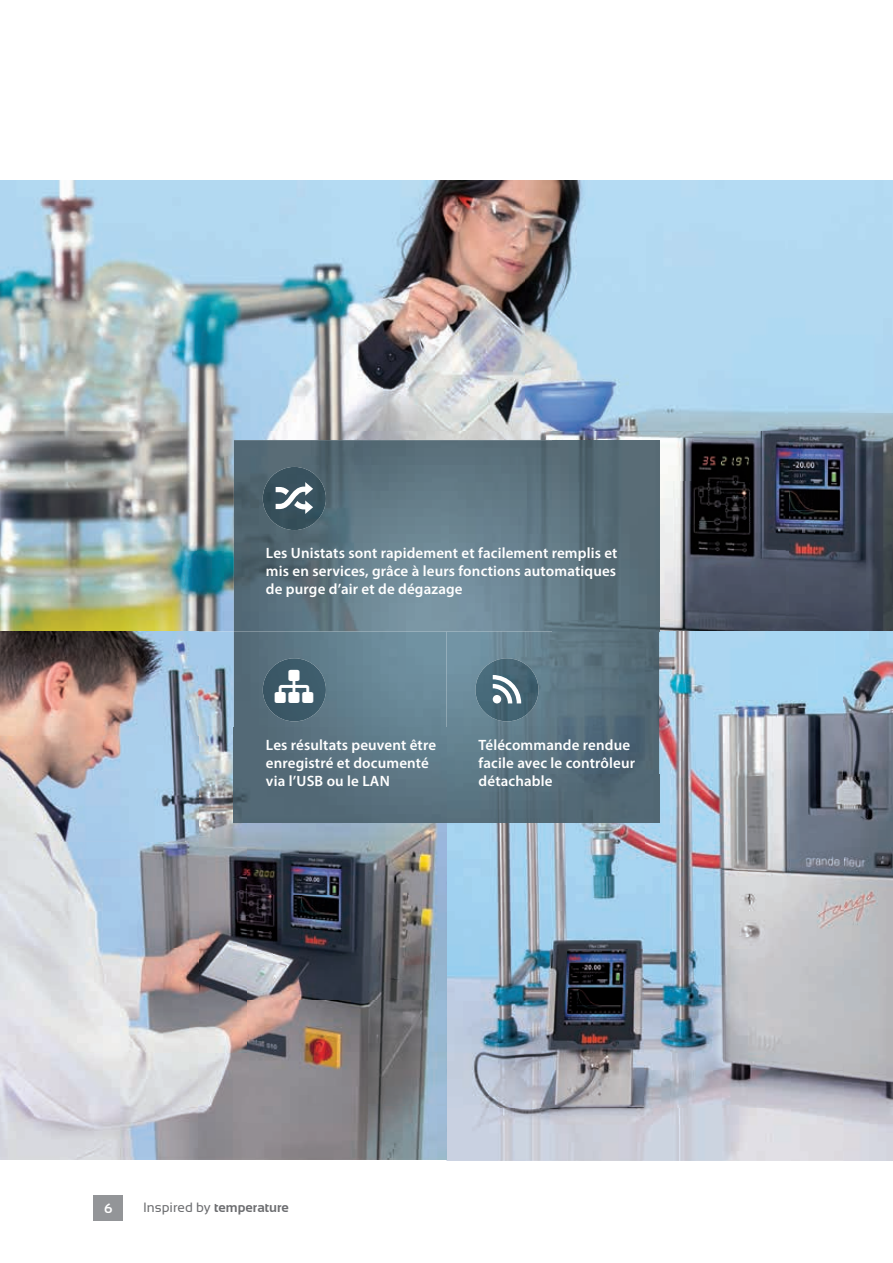
<style>
.page{position:relative;width:893px;height:1263px;background:#fff}
.page>*{position:absolute;margin:0;border:0;box-sizing:border-box;transform-origin:0 0}
.t1{font:75px "Entypo";color:#fff}
.t2{font:600 15px/18px "Myriad Pro";letter-spacing:.01em;color:#fff}
.t3{font:700 13.5px "Sansation";color:#6c6d70}
.t4{font:700 13.5px "Sansation";color:#fff}
.s1{font-weight:400}
</style>
<div class="page">
<div style="left:94px;top:1195px;width:29px;height:26px;background:#939598"></div>
<img style="left:0;top:181px;width:788px;height:250px">
<img style="left:788px;top:181px;width:105px;height:450px">
<img style="left:0;top:431px;width:262px;height:200px">
<img style="left:262px;top:431px;width:526px;height:50px">
<img style="left:659px;top:481px;width:129px;height:150px">
<img style="left:659px;top:631px;width:184px;height:159px">
<img style="left:843px;top:631px;width:50px;height:530px">
<img style="left:446px;top:823px;width:199px;height:285px">
<img style="left:645px;top:790px;width:199px;height:318px">
<img style="left:446px;top:1108px;width:398px;height:53px">
<img style="left:0;top:631px;width:248px;height:528px">
<img style="left:248px;top:823px;width:198px;height:336px">
<img style="left:234px;top:440px;width:425px;height:383px">
<div style="left:263px;top:467px;width:63px;height:63px;background:#38515e;border-radius:32px"></div>
<img style="left:475px;top:658px;width:64px;height:63px;border-radius:32px">
<div style="left:263px;top:658px;width:63px;height:63px;background:#3c5968;border-radius:32px"></div>
<h1 class="t1" style="left:272px;top:447px;width:46px">f</h1>
<p class="t2" style="left:266px;top:544px;width:353px;text-align:justify">Les Unistats sont rapidement et facilement remplis et mis en services, grâce à leurs fonctions automatiques de purge d’air et de dégazage</p>
<h1 class="t1" style="left:275px;top:638px;width:252px">➔ S</h1>
<p class="t2" style="left:266px;top:735px;width:172px">Les résultats peuvent être enregistré et documenté via l’USB ou le LAN</p>
<p class="t2" style="left:479px;top:735px;width:158px">Télécommande rendue facile avec le contrôleur détachable</p>
<p class="t4" style="left:104px;top:1201px;width:10px">6</p>
<p class="t3" style="left:143px;top:1200px;width:147px"><span class="s1">Inspired by</span> temperature</p>
</div>
